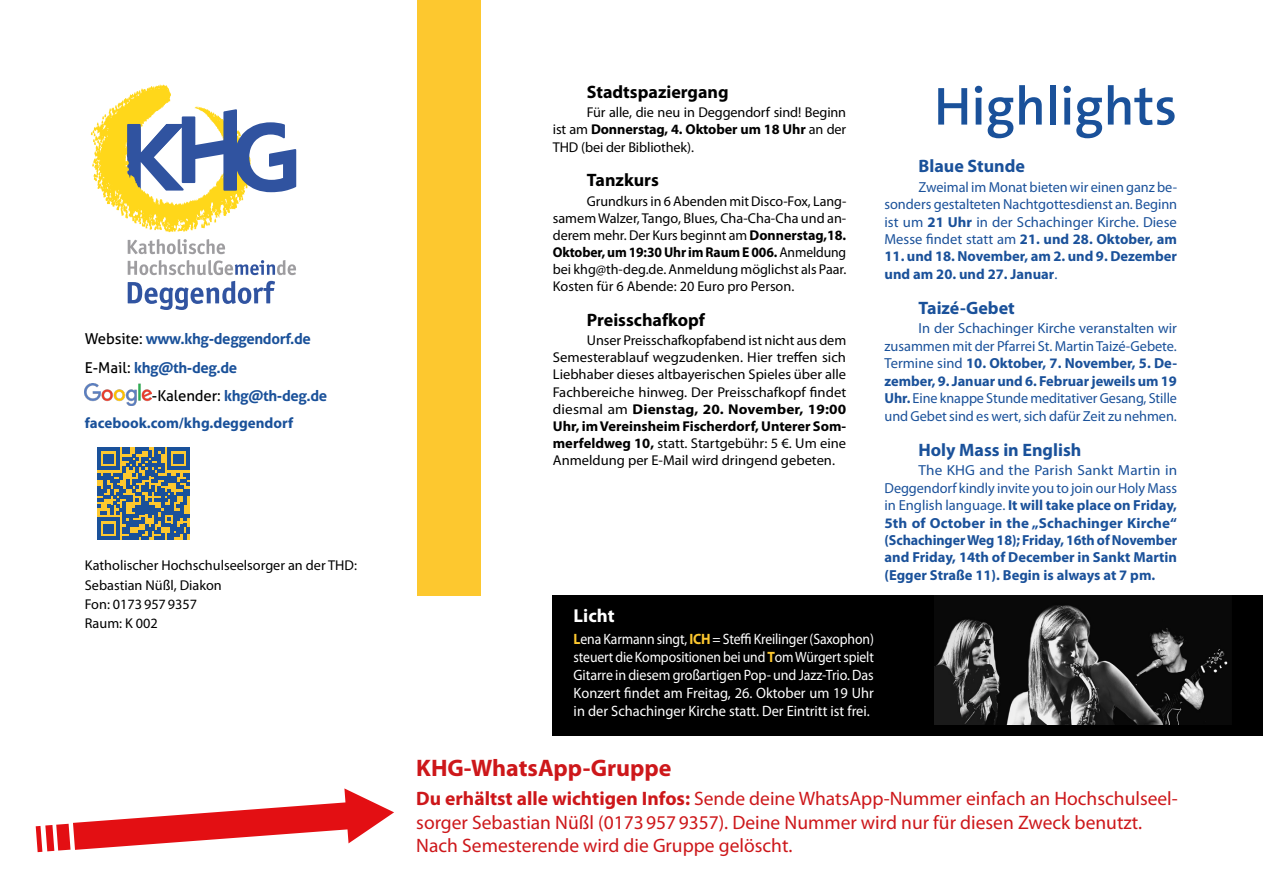
<style>
.page{position:relative;width:1263px;height:893px;background:#fff}
.page>*{position:absolute;margin:0;border:0;box-sizing:border-box;transform-origin:0 0}
.t1{font:700 54px "SPD2002 The Sans";color:#1a519a}
.t2{font:700 24px "Myriad Pro";color:#cd171a}
.t3{font:19.5px/23.4px "Myriad Pro";color:#cd171a}
.t4{font:700 18.75px "Myriad Pro";color:#fff}
.t5{font:700 18px "Myriad Pro";color:#1a519a}
.t6{font:700 18px "Myriad Pro";color:#000}
.t7{font:15px/18px "Myriad Pro";color:#fff;text-align:justify;scale:.92 1}
.t8{font:700 15px "Aller";letter-spacing:-.025em;color:#1a519a}
.t9{font:700 15px "Myriad Pro";color:#1a519a}
.t10{font:14.55px/17.4px "Myriad Pro";letter-spacing:-.005em;color:#1a519a;text-align:justify}
.t11{font:700 14.55px/17.4px "Myriad Pro";color:#1a519a}
.t12{font:14.25px/17.1px "Myriad Pro";color:#000;text-align:justify}
.s1{font-weight:400;color:#000}
.s2{font-weight:700}
.s3{font-weight:700;color:#fdc82f}
.s4{font-weight:400}
</style>
<div class="page">
<div style="left:417px;top:0;width:63px;height:595px;background:#fdc82f"></div>
<svg style="left:36px;top:788px;width:358px;height:64px"></svg>
<svg style="left:128px;top:239px;width:97px;height:15px"></svg>
<svg style="left:128px;top:260px;width:168px;height:15px"></svg>
<svg style="left:91px;top:85px;width:205px;height:147px"></svg>
<svg style="left:128px;top:281px;width:147px;height:29px"></svg>
<img style="left:85px;top:384px;width:67px;height:22px">
<svg style="left:97px;top:448px;width:92px;height:92px;background:#6b7b73"></svg>
<div style="left:553px;top:596px;width:710px;height:140px;background:#000"></div>
<img style="left:935px;top:605px;width:293px;height:120px">
<p class="t8" style="left:85px;top:330px;width:228px"><span class="s1">Website:</span> www.khg-deggendorf.de</p>
<p class="t8" style="left:85px;top:358px;width:154px"><span class="s1">E-Mail:</span> khg@th-deg.de</p>
<p class="t8" style="left:152px;top:386px;width:177px"><span class="s1">-Kalender:</span> khg@th-deg.de</p>
<p class="t9" style="left:85px;top:413px;width:210px">facebook.com/khg.deggendorf</p>
<p class="t12" style="left:85px;top:556px;width:274px;line-height:19.2px;text-align:left">Katholischer Hochschulseelsorger an der THD:<br>Sebastian Nüßl, Diakon<br>Fon: 01739579357<br>Raum: K 002</p>
<p class="t6" style="left:587px;top:80px;width:143px">Stadtspaziergang</p>
<p class="t12" style="left:553px;top:104px;width:295px;text-indent:34px">Für alle, die neu in Deggendorf sind! Beginn ist am <span class="s2">Donnerstag, 4. Oktober um 18 Uhr</span> an der THD (bei der Bibliothek).</p>
<p class="t6" style="left:587px;top:169px;width:74px">Tanzkurs</p>
<p class="t12" style="left:553px;top:192px;width:295px;text-indent:34px">Grundkurs in 6 Abenden mit Disco-Fox, Lang&shy;samem Walzer, Tango, Blues, Cha-Cha-Cha und an&shy;derem mehr. Der Kurs beginnt am <span class="s2">Donnerstag,18.<br>Oktober, um 19:30 Uhr im Raum E 006.</span> Anmeldung bei khg@th-deg.de. Anmeldung möglichst als Paar.<br>Kosten für 6 Abende: 20 Euro pro Person.</p>
<p class="t6" style="left:587px;top:308px;width:120px">Preisschafkopf</p>
<p class="t12" style="left:553px;top:332px;width:295px;text-indent:34px">Unser Preisschafkopfabend ist nicht aus dem Semesterablauf wegzudenken. Hier treffen sich Liebhaber dieses altbayerischen Spieles über alle Fachbereiche hinweg. Der Preisschafkopf findet diesmal am <span class="s2">Dienstag, 20. November, 19:00<br>Uhr, im Vereinsheim Fischerdorf, Unterer Som&shy;merfeldweg 10,</span> statt. Startgebühr: 5 €. Um eine Anmeldung per E-Mail wird dringend gebeten.</p>
<h3 class="t4" style="left:574px;top:604px;width:42px">Licht</h3>
<p class="t7" style="left:574px;top:630px;width:328px"><span class="s3">L</span>ena Karmann singt, <span class="s3">ICH</span> = Steffi Kreilinger (Saxophon) steuert die Kompositionen bei und <span class="s3">T</span>om Würgert spielt Gitarre in diesem großartigen Pop- und Jazz-Trio. Das Konzert findet am Freitag, 26. Oktober um 19 Uhr in der Schachinger Kirche statt. Der Eintritt ist frei.</p>
<h1 class="t1" style="left:934px;top:78px;width:244px">Highlights</h1>
<p class="t5" style="left:918px;top:154px;width:108px">Blaue Stunde</p>
<p class="t10" style="left:884px;top:178px;width:294px;text-indent:34px">Zweimal im Monat bieten wir einen ganz be&shy;sonders gestalteten Nachtgottesdienst an. Beginn ist um <span class="s2">21 Uhr</span> in der Schachinger Kirche. Diese Messe findet statt am <span class="s2">21. und 28. Oktober, am</span></p>
<p class="t11" style="left:884px;top:247px;width:294px">11. und 18. November, am 2. und 9. Dezember und am 20. und 27. Januar<span class="s4">.</span></p>
<p class="t5" style="left:918px;top:296px;width:98px">Taizé-Gebet</p>
<p class="t10" style="left:884px;top:320px;width:294px;text-indent:34px">In der Schachinger Kirche veranstalten wir zusammen mit der Pfarrei St. Martin Taizé-Gebete.<br>Termine sind <span class="s2">10. Oktober, 7. November, 5. De&shy;zember, 9. Januar und 6. Februar jeweils um 19<br>Uhr.</span> Eine knappe Stunde meditativer Gesang, Stille und Gebet sind es wert, sich dafür Zeit zu nehmen.</p>
<p class="t5" style="left:918px;top:438px;width:164px">Holy Mass in English</p>
<p class="t11" style="left:884px;top:461px;width:294px;text-align:justify;text-indent:34px"><span class="s4">The KHG and the Parish Sankt Martin in Deggendorf kindly invite you to join our Holy Mass in English language.</span> It will take place on Friday, 5th of October in the „Schachinger Kirche“ (Schachinger Weg 18); Friday, 16th of November and Friday, 14th of December in Sankt Martin (Egger Straße 11). Begin is always at 7 pm.</p>
<h2 class="t2" style="left:416px;top:752px;width:257px">KHG-WhatsApp-Gruppe</h2>
<h3 class="t3" style="left:416px;top:787px;width:763px"><span class="s2">Du erhältst alle wichtigen Infos:</span> Sende deine WhatsApp-Nummer einfach an Hochschulseel&shy;sorger Sebastian Nüßl (01739579357). Deine Nummer wird nur für diesen Zweck benutzt.<br>Nach Semesterende wird die Gruppe gelöscht.</h3>
</div>
